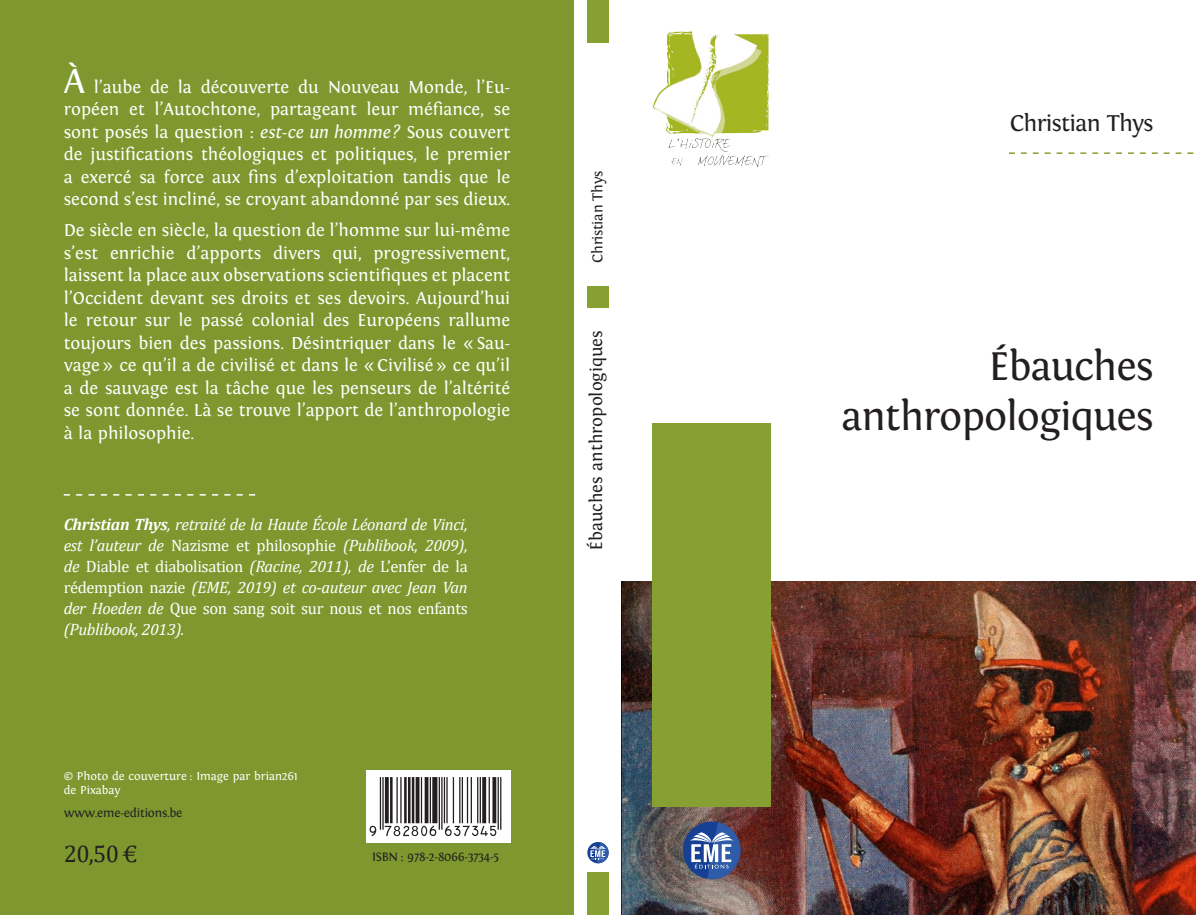
<style>
.page{position:relative;width:1196px;height:915px;background:#fff}
.page>*{position:absolute;margin:0;border:0;box-sizing:border-box;transform-origin:0 0}
.t1{font:42px/50.4px "Fontin";letter-spacing:-.025em;color:#231f20;text-align:right}
.t2{font:24px "Fontin";letter-spacing:-.03em;color:#231f20}
.t3{font:24px "Cambria";color:#231f20}
.t4{font:18px/22.5px "Fontin";color:#fff;text-align:justify}
.t5{font:18px "Fontin";color:#231f20}
.t6{font:italic 16.5px/21px "Cambria";letter-spacing:-.02em;color:#fff;text-align:justify}
.t7{font:15px "Fontin";letter-spacing:-.02em;color:#231f20}
.t8{font:12.75px "Fontin";letter-spacing:-.02em;color:#231f20}
.t9{font:12px/14.4px "Fontin";color:#fff}
.s1{font-size:36px}
.s2{font-style:italic}
.s3{font-weight:700}
.s4{font-style:normal}
</style>
<div class="page">
<div style="left:0;top:0;width:574px;height:914px;background:#7e982f"></div>
<svg style="left:64px;top:494px;width:191px;height:1px"></svg>
<div style="left:366px;top:770px;width:144px;height:72px;background:#fff"></div>
<img style="left:622px;top:581px;width:574px;height:333px">
<div style="left:653px;top:423px;width:118px;height:383px;background:#86a032"></div>
<svg style="left:1009px;top:152px;width:185px;height:2px"></svg>
<img style="left:652px;top:31px;width:117px;height:136px">
<div style="left:587px;top:872px;width:22px;height:42px;background:#86a032"></div>
<div style="left:587px;top:0;width:22px;height:43px;background:#86a032"></div>
<div style="left:587px;top:286px;width:22px;height:21px;background:#86a032"></div>
<div style="left:683px;top:821px;width:57px;height:57px;background:#174094;border-radius:50%"></div>
<svg style="left:690px;top:821px;width:51px;height:57px"></svg>
<svg style="left:587px;top:841px;width:22px;height:21px"></svg>
<svg style="left:590px;top:841px;width:19px;height:22px"></svg>
<p class="t4" style="left:64px;top:76px;width:448px"><span class="s1">À</span> l’aube de la découverte du Nouveau Monde, l’Eu&shy;ropéen et l’Autochtone, partageant leur méfiance, se sont posés la question : <span class="s2">est-ce un homme ?</span> Sous couvert de justifications théologiques et politiques, le premier a exercé sa force aux fins d’exploitation tandis que le second s’est incliné, se croyant abandonné par ses dieux.</p>
<p class="t4" style="left:64px;top:219px;width:448px">De siècle en siècle, la question de l’homme sur lui-même s’est enrichie d’apports divers qui, progressivement, laissent la place aux observations scientifiques et placent l’Occident devant ses droits et ses devoirs. Aujourd’hui le retour sur le passé colonial des Européens rallume toujours bien des passions. Désintriquer dans le «Sau&shy;vage» ce qu’il a de civilisé et dans le «Civilisé» ce qu’il a de sauvage est la tâche que les penseurs de l’altérité se sont donnée. Là se trouve l’apport de l’anthropologie à la philosophie.</p>
<p class="t6" style="left:64px;top:512px;width:405px"><span class="s3">Christian Thys</span>, retraité de la Haute École Léonard de Vinci, est l’auteur de <span class="s4">Nazisme et philosophie</span> (Publibook, 2009), de <span class="s4">Diable et diabolisation</span> (Racine, 2011), de <span class="s4">L’enfer de la rédemption nazie</span> (EME, 2019) et co-auteur avec Jean Van der Hoeden de <span class="s4">Que son sang soit sur nous et nos enfants </span>(Publibook, 2013).</p>
<p class="t9" style="left:64px;top:768px;width:235px">© Photo de couverture : Image par brian261 de Pixabay</p>
<p class="t8" style="left:64px;top:805px;width:120px">www.eme-editions.be</p>
<h2 class="t3" style="left:64px;top:839px;width:75px">20,50 €</h2>
<p class="t8" style="left:372px;top:849px;width:129px">ISBN : 978-2-8066-3734-5</p>
<p class="t7" style="left:589px;top:263px;width:93px;rotate:-90deg">Christian Thys</p>
<p class="t5" style="left:586px;top:549px;width:221px;rotate:-90deg">Ébauches anthropologiques</p>
<h2 class="t2" style="left:1010px;top:110px;width:145px">Christian Thys</h2>
<h1 class="t1" style="left:841px;top:341px;width:314px">Ébauches anthropologiques</h1>
</div>
